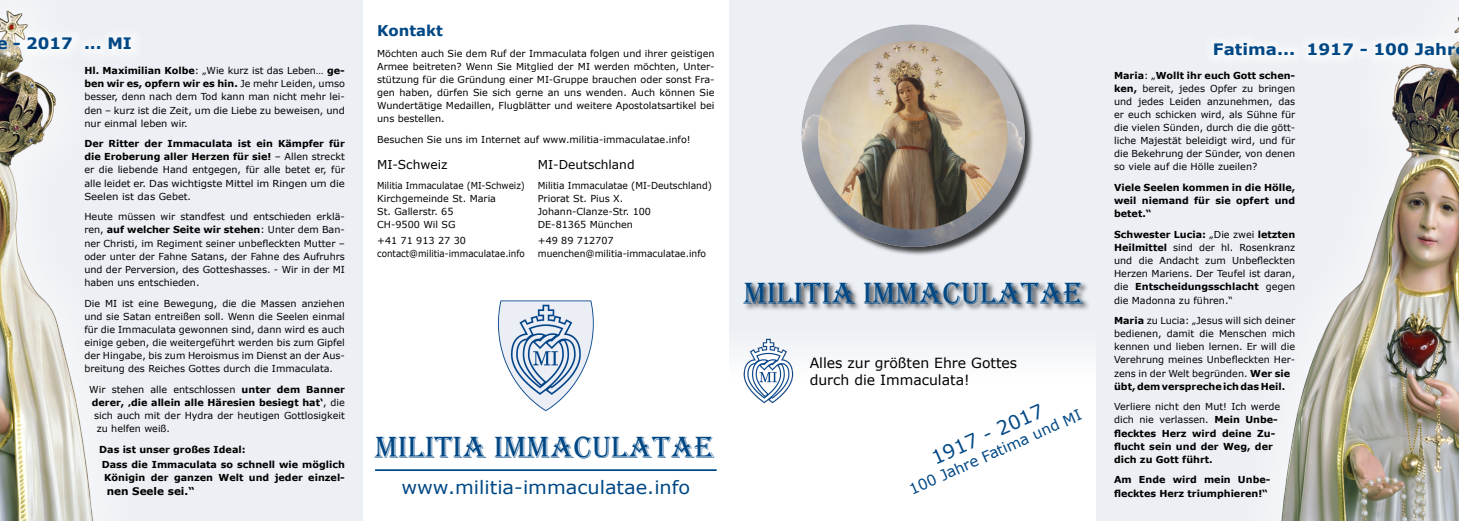
<style>
.page{position:relative;width:1459px;height:521px;background:#fff}
.page>*{position:absolute;margin:0;border:0;box-sizing:border-box;transform-origin:0 0}
.t1{font:31.5px "Algerian";color:#004885}
.t2{font:19.25px "Verdana";color:#004885}
.t3{font:18.38px "Verdana";color:#004885;scale:1.05 1}
.t4{font:700 15.75px "Verdana";color:#004885;scale:1.06 1}
.t5{font:700 15.75px "Verdana";color:#004885;scale:1.04 1}
.t6{font:14.88px "Verdana";color:#004885}
.t7{font:700 14.88px "Verdana";color:#004885}
.t8{font:14px/16.6px "Verdana";color:#000}
.t9{font:12.25px "Verdana";color:#000}
.t10{font:700 10.5px "Verdana";color:#000}
.t11{font:9.62px/13.1px "Verdana";color:#000;text-align:justify}
.t12{font:700 9.62px/13.1px "Verdana";color:#000}
.t13{font:9.62px "Verdana";color:#000;scale:.95 1}
.t14{font:9.62px "Verdana";color:#000;scale:.91 1}
.s1{font-weight:700}
.s2{font-weight:400}
</style>
<div class="page">
<div style="left:729px;top:327px;width:368px;height:55px;background:#f5f7f9"></div>
<div style="left:0;top:0;width:362px;height:521px;background:#eceff4"></div>
<div style="left:1096px;top:0;width:362px;height:521px;background:#eceff4"></div>
<div style="left:729px;top:0;width:367px;height:327px;background:#eceff4"></div>
<div style="left:743px;top:281px;width:348px;height:31px;background:#000;opacity:.75"></div>
<img style="left:498px;top:300px;width:96px;height:112px">
<hr style="left:375px;top:469px;width:341px;height:2px;background:#004885">
<img style="left:1281px;top:18px;width:177px;height:503px">
<img style="left:0;top:10px;width:93px;height:511px">
<div style="left:802px;top:25px;width:232px;height:231px;background:#000;opacity:.75"></div>
<img style="left:802px;top:24px;width:222px;height:222px">
<div style="left:1204px;top:34px;width:254px;height:31px;background:#f3f5f8"></div>
<img style="left:743px;top:338px;width:51px;height:66px">
<div style="left:0;top:27px;width:141px;height:32px;background:#fff;opacity:.83"></div>
<h3 class="t5" style="left:-4px;top:32px;width:132px">e - 2017 ... MI</h3>
<h3 class="t7" style="left:84px;top:33px;width:7px">.</h3>
<p class="t11" style="left:84px;top:64px;width:262px"><span class="s1">Hl. Maximilian Kolbe</span>: „Wie kurz ist das Leben… <span class="s1">ge&shy;ben wir es, opfern wir es hin.</span> Je mehr Leiden, umso besser, denn nach dem Tod kann man nicht mehr lei&shy;den – kurz ist die Zeit, um die Liebe zu beweisen, und nur einmal leben wir.</p>
<p class="t11" style="left:84px;top:137px;width:262px"><span class="s1">Der Ritter der Immaculata ist ein Kämpfer für die Eroberung aller Herzen für sie!</span> – Allen streckt er die liebende Hand entgegen, für alle betet er, für alle leidet er. Das wichtigste Mittel im Ringen um die Seelen ist das Gebet.</p>
<p class="t11" style="left:84px;top:210px;width:262px">Heute müssen wir standfest und entschieden erklä&shy;ren, <span class="s1">auf welcher Seite wir stehen</span>: Unter dem Ban&shy;ner Christi, im Regiment seiner unbefleckten Mutter – oder unter der Fahne Satans, der Fahne des Aufruhrs und der Perversion, des Gotteshasses. - Wir in der MI haben uns entschieden.</p>
<p class="t11" style="left:84px;top:296px;width:262px">Die MI ist eine Bewegung, die die Massen anziehen und sie Satan entreißen soll. Wenn die Seelen einmal für die Immaculata gewonnen sind, dann wird es auch einige geben, die weitergeführt werden bis zum Gipfel der Hingabe, bis zum Heroismus im Dienst an der Aus&shy;breitung des Reiches Gottes durch die Immaculata.</p>
<p class="t11" style="left:89px;top:383px;width:257px">Wir stehen alle entschlossen <span class="s1">unter dem Banner</span></p>
<p class="t12" style="left:92px;top:396px;width:254px">derer, ‚die allein alle Häresien besiegt hat‘<span class="s2">, die</span></p>
<p class="t11" style="left:94px;top:409px;width:252px">sich auch mit der Hydra der heutigen Gottlosigkeit</p>
<p class="t11" style="left:97px;top:422px;width:75px">zu helfen weiß.</p>
<p class="t12" style="left:99px;top:441px;width:247px;line-height:15.6px">Das ist unser großes Ideal:<br>Dass die Immaculata so schnell wie möglich</p>
<p class="t12" style="left:104px;top:471px;width:242px">Königin der ganzen Welt und jeder einzel-</p>
<p class="t10" style="left:107px;top:483px;width:89px">nen Seele sei.“</p>
<h3 class="t7" style="left:377px;top:20px;width:67px">Kontakt</h3>
<p class="t11" style="left:377px;top:47px;width:339px">Möchten auch Sie dem Ruf der Immaculata folgen und ihrer geistigen Armee beitreten? Wenn Sie Mitglied der MI werden möchten, Unter&shy;stützung für die Gründung einer MI-Gruppe brauchen oder sonst Fra&shy;gen haben, dürfen Sie sich gerne an uns wenden. Auch können Sie Wundertätige Medaillen, Flugblätter und weitere Apostolatsartikel bei uns bestellen.</p>
<p class="t11" style="left:377px;top:133px;width:315px">Besuchen Sie uns im Internet auf www.militia-immaculatae.info!</p>
<p class="t9" style="left:377px;top:156px;width:72px">MI-Schweiz</p>
<p class="t9" style="left:538px;top:156px;width:98px">MI-Deutschland</p>
<p class="t14" style="left:377px;top:179px;width:164px">Militia Immaculatae (MI-Schweiz)</p>
<p class="t13" style="left:538px;top:179px;width:185px">Militia Immaculatae (MI-Deutschland)</p>
<p class="t11" style="left:377px;top:192px;width:120px">Kirchgemeinde St. Maria</p>
<p class="t11" style="left:538px;top:192px;width:87px">Priorat St. Pius X.</p>
<p class="t11" style="left:377px;top:205px;width:78px">St. Gallerstr. 65</p>
<p class="t11" style="left:538px;top:205px;width:115px">Johann-Clanze-Str. 100</p>
<p class="t11" style="left:377px;top:218px;width:80px">CH-9500 Wil SG</p>
<p class="t11" style="left:538px;top:218px;width:97px">DE-81365 München</p>
<p class="t11" style="left:377px;top:234px;width:90px">+41 71 913 27 30</p>
<p class="t11" style="left:538px;top:234px;width:77px">+49 89 712707</p>
<p class="t14" style="left:377px;top:247px;width:164px">contact@militia-immaculatae.info</p>
<p class="t13" style="left:538px;top:247px;width:179px">muenchen@militia-immaculatae.info</p>
<h1 class="t1" style="left:375px;top:430px;width:340px">MILITIA IMMACULATAE</h1>
<h3 class="t3" style="left:401px;top:475px;width:277px">www.militia-immaculatae.info</h3>
<h1 class="t1" style="left:744px;top:276px;width:340px">MILITIA IMMACULATAE</h1>
<h3 class="t8" style="left:809px;top:354px;width:209px">Alles zur größten Ehre Gottes durch die Immaculata!</h3>
<h2 class="t2" style="left:927px;top:446px;width:122px;rotate:-24deg">1917 - 2017</h2>
<h3 class="t6" style="left:906px;top:480px;width:188px;rotate:-24deg">100 Jahre Fatima und MI</h3>
<h3 class="t4" style="left:1212px;top:39px;width:230px">Fatima... 1917 - 100 Jahr</h3>
<h3 class="t7" style="left:1289px;top:40px;width:7px">.</h3>
<p class="t11" style="left:1114px;top:68px;width:183px"><span class="s1">Maria</span>: „<span class="s1">Wollt ihr euch Gott schen&shy;ken,</span> bereit, jedes Opfer zu bringen und jedes Leiden anzunehmen, das er euch schicken wird, als Sühne für die vielen Sünden, durch die die gött&shy;liche Majestät beleidigt wird, und für die Bekehrung der Sünder, von denen so viele auf die Hölle zueilen?</p>
<p class="t12" style="left:1114px;top:181px;width:183px;text-align:justify">Viele Seelen kommen in die Hölle, weil niemand für sie opfert und betet.“</p>
<p class="t11" style="left:1114px;top:228px;width:183px"><span class="s1">Schwester Lucia:</span> „Die zwei <span class="s1">letzten Heilmittel</span> sind der hl. Rosenkranz und die Andacht zum Unbefleckten Herzen Mariens. Der Teufel ist daran, die <span class="s1">Entscheidungsschlacht</span> gegen die Madonna zu führen.“</p>
<p class="t11" style="left:1114px;top:314px;width:183px;text-align:left"><span class="s1">Maria</span> zu Lucia: „Jesus will sich deiner bedienen, damit die Menschen mich kennen und lieben lernen. Er will die Verehrung meines Unbefleckten Her&shy;zens in der Welt begründen. <span class="s1">Wer sie übt, dem verspreche ich das Heil.</span></p>
<p class="t12" style="left:1114px;top:400px;width:168px"><span class="s2">Verliere nicht den Mut! Ich werde dich nie verlassen.</span> Mein Unbe&shy;flecktes Herz wird deine Zu&shy;flucht sein und der Weg, der dich zu Gott führt.</p>
<p class="t12" style="left:1114px;top:473px;width:158px">Am Ende wird mein Unbe&shy;flecktes Herz triumphieren!“</p>
</div>
